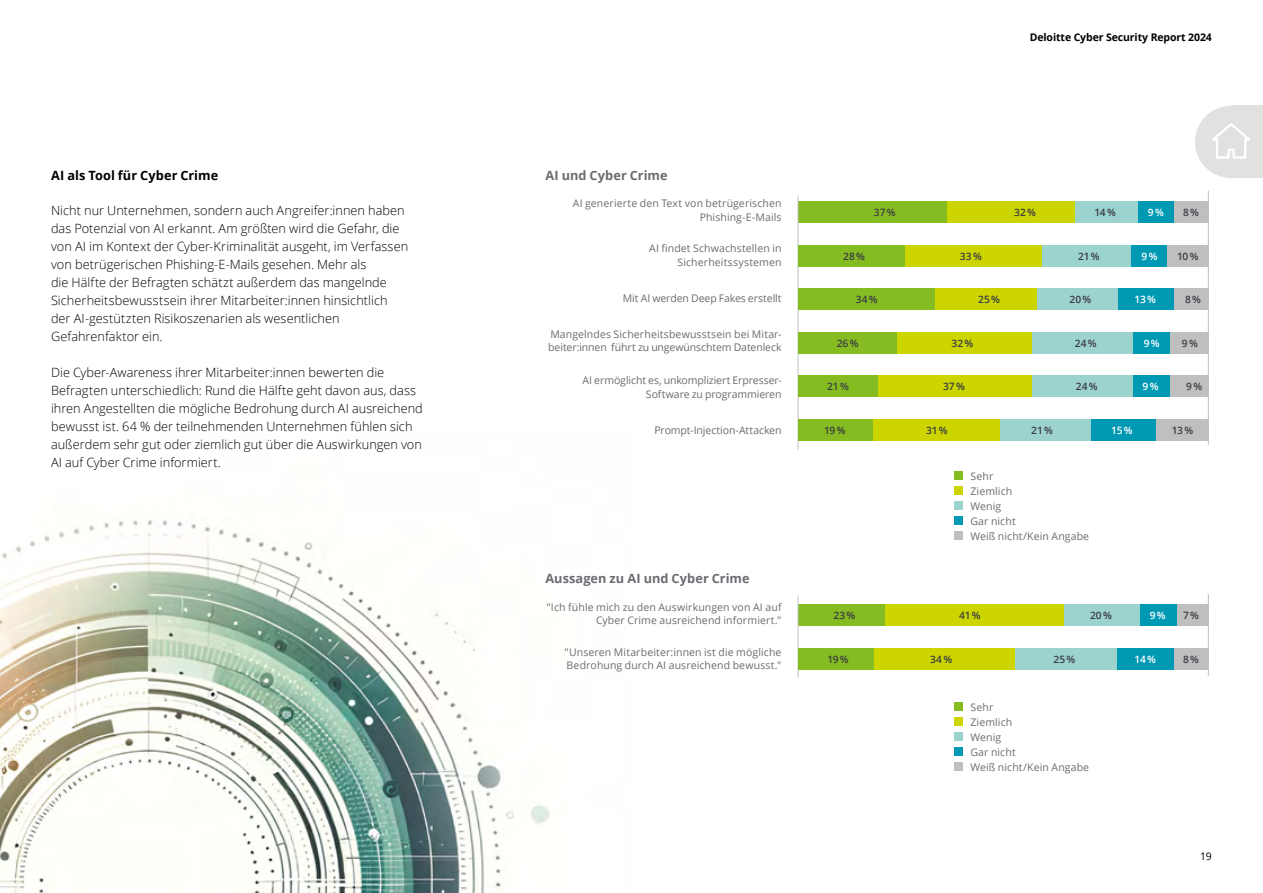
<style>
.page{position:relative;width:1263px;height:893px;background:#fff}
.page>*{position:absolute;margin:0;border:0;box-sizing:border-box;transform-origin:0 0}
.t1{font:300 12.75px/18px "Open Sans";color:#000}
.t2{font:700 12.75px "Open Sans";letter-spacing:.005em;color:#6a6c71}
.t3{font:700 12.75px "Open Sans";letter-spacing:.005em;color:#000}
.t4{font:10.5px/15px "Open Sans";letter-spacing:.01em;color:#6a6c71}
.t5{font:10.5px/13.5px "Open Sans";letter-spacing:-.01em;color:#6a6c71;text-align:right}
.t6{font:700 10.5px "Open Sans";letter-spacing:-.01em;color:#000}
.t7{font:10.5px "Open Sans";color:#000}
.t8{font:600 10.2px "Open Sans";letter-spacing:.005em;color:#3a3c42}
.t9{font:600 10.2px "Open Sans";color:#fff}
</style>
<div class="page">
<svg style="left:1195px;top:106px;width:68px;height:72px"></svg>
<img style="left:0;top:519px;width:550px;height:374px">
<div style="left:799px;top:201px;width:409px;height:22px;background:#bec0c0"></div>
<div style="left:799px;top:201px;width:374px;height:22px;background:#0099b3"></div>
<div style="left:799px;top:201px;width:339px;height:22px;background:#9dd3cf"></div>
<hr style="left:1208px;top:191px;width:1px;height:254px;background:#bec0c0">
<div style="left:798px;top:201px;width:277px;height:22px;background:#ccd500"></div>
<div style="left:798px;top:201px;width:148px;height:22px;background:#85bc22"></div>
<hr style="left:798px;top:196px;width:1px;height:253px;background:#bec0c0">
<div style="left:954px;top:472px;width:8px;height:8px;background:#85bc22"></div>
<div style="left:954px;top:486px;width:8px;height:9px;background:#ccd500"></div>
<div style="left:954px;top:501px;width:8px;height:9px;background:#9dd3cf"></div>
<div style="left:954px;top:516px;width:8px;height:9px;background:#0099b3"></div>
<div style="left:954px;top:531px;width:8px;height:8px;background:#bec0c0"></div>
<div style="left:799px;top:245px;width:409px;height:21px;background:#bec0c0"></div>
<div style="left:799px;top:245px;width:368px;height:21px;background:#0099b3"></div>
<div style="left:799px;top:245px;width:332px;height:21px;background:#9dd3cf"></div>
<div style="left:798px;top:245px;width:243px;height:21px;background:#ccd500"></div>
<div style="left:798px;top:245px;width:106px;height:21px;background:#85bc22"></div>
<div style="left:799px;top:288px;width:409px;height:22px;background:#bec0c0"></div>
<div style="left:799px;top:288px;width:374px;height:22px;background:#0099b3"></div>
<div style="left:799px;top:288px;width:318px;height:22px;background:#9dd3cf"></div>
<div style="left:798px;top:288px;width:238px;height:22px;background:#ccd500"></div>
<div style="left:798px;top:288px;width:136px;height:22px;background:#85bc22"></div>
<div style="left:799px;top:332px;width:409px;height:21px;background:#bec0c0"></div>
<div style="left:799px;top:332px;width:370px;height:21px;background:#0099b3"></div>
<div style="left:799px;top:332px;width:334px;height:22px;background:#9dd3cf"></div>
<div style="left:798px;top:332px;width:234px;height:22px;background:#ccd500"></div>
<div style="left:798px;top:332px;width:98px;height:21px;background:#85bc22"></div>
<div style="left:799px;top:376px;width:409px;height:21px;background:#bec0c0"></div>
<div style="left:799px;top:376px;width:370px;height:21px;background:#0099b3"></div>
<div style="left:799px;top:376px;width:334px;height:21px;background:#9dd3cf"></div>
<div style="left:798px;top:376px;width:234px;height:21px;background:#ccd500"></div>
<div style="left:798px;top:376px;width:80px;height:21px;background:#85bc22"></div>
<div style="left:799px;top:419px;width:409px;height:21px;background:#bec0c0"></div>
<div style="left:799px;top:419px;width:357px;height:21px;background:#0099b3"></div>
<div style="left:799px;top:419px;width:292px;height:21px;background:#9dd3cf"></div>
<div style="left:798px;top:419px;width:202px;height:22px;background:#ccd500"></div>
<div style="left:798px;top:419px;width:74px;height:21px;background:#85bc22"></div>
<div style="left:799px;top:605px;width:409px;height:21px;background:#bec0c0"></div>
<div style="left:799px;top:605px;width:377px;height:21px;background:#0099b3"></div>
<div style="left:799px;top:605px;width:340px;height:21px;background:#9dd3cf"></div>
<hr style="left:1208px;top:594px;width:1px;height:81px;background:#bec0c0">
<div style="left:798px;top:605px;width:266px;height:21px;background:#ccd500"></div>
<div style="left:798px;top:605px;width:87px;height:21px;background:#85bc22"></div>
<hr style="left:798px;top:596px;width:1px;height:81px;background:#bec0c0">
<div style="left:954px;top:703px;width:8px;height:8px;background:#85bc22"></div>
<div style="left:954px;top:717px;width:8px;height:9px;background:#ccd500"></div>
<div style="left:954px;top:732px;width:8px;height:9px;background:#9dd3cf"></div>
<div style="left:954px;top:747px;width:8px;height:9px;background:#0099b3"></div>
<div style="left:954px;top:762px;width:8px;height:8px;background:#bec0c0"></div>
<div style="left:799px;top:648px;width:409px;height:21px;background:#bec0c0"></div>
<div style="left:799px;top:648px;width:374px;height:21px;background:#0099b3"></div>
<div style="left:799px;top:648px;width:318px;height:21px;background:#9dd3cf"></div>
<div style="left:798px;top:648px;width:217px;height:22px;background:#ccd500"></div>
<div style="left:798px;top:648px;width:76px;height:21px;background:#85bc22"></div>
<p class="t3" style="left:51px;top:166px;width:169px">AI als Tool für Cyber Crime</p>
<p class="t1" style="left:51px;top:201px;width:359px">Nicht nur Unternehmen, sondern auch Angreifer:innen haben das Potenzial von AI erkannt. Am größten wird die Gefahr, die von AI im Kontext der Cyber-Kriminalität ausgeht, im Verfassen von betrügerischen Phishing-E-Mails gesehen. Mehr als<br>die Hälfte der Befragten schätzt außerdem das mangelnde Sicherheitsbewusstsein ihrer Mitarbeiter:innen hinsichtlich der AI-gestützten Risikoszenarien als wesentlichen Gefahrenfaktor ein.</p>
<p class="t1" style="left:51px;top:363px;width:373px">Die Cyber-Awareness ihrer Mitarbeiter:innen bewerten die Befragten unterschiedlich: Rund die Hälfte geht davon aus, dass ihren Angestellten die mögliche Bedrohung durch AI ausreichend bewusst ist. 64 % der teilnehmenden Unternehmen fühlen sich außerdem sehr gut oder ziemlich gut über die Auswirkungen von AI auf Cyber Crime informiert.</p>
<p class="t6" style="left:1030px;top:30px;width:184px">Deloitte Cyber Security Report 2024</p>
<p class="t2" style="left:545px;top:166px;width:124px">AI und Cyber Crime</p>
<p class="t4" style="left:573px;top:196px;width:210px;line-height:13.5px;text-align:right">AI generierte den Text von betrügerischen<br>Phishing-E-Mails</p>
<p class="t4" style="left:649px;top:241px;width:134px;line-height:13.5px;text-align:right">AI findet Schwachstellen in<br>Sicherheitssystemen</p>
<p class="t5" style="left:623px;top:291px;width:160px">Mit AI werden Deep Fakes erstellt</p>
<p class="t4" style="left:548px;top:327px;width:235px;line-height:13.5px">Mangelndes Sicherheitsbewusstsein bei Mitar&shy;beiter:innen führt zu ungewünschtem Datenleck</p>
<p class="t5" style="left:582px;top:373px;width:200px">AI ermöglicht es, unkompliziert Erpresser-<br>Software zu programmieren</p>
<p class="t5" style="left:654px;top:423px;width:129px">Prompt-Injection-Attacken</p>
<p class="t2" style="left:545px;top:570px;width:206px">Aussagen zu AI und Cyber Crime</p>
<p class="t8" style="left:1094px;top:205px;width:23px">14 %</p>
<p class="t8" style="left:874px;top:205px;width:23px">37 %</p>
<p class="t8" style="left:1014px;top:205px;width:23px">32 %</p>
<p class="t9" style="left:1148px;top:205px;width:17px">9 %</p>
<p class="t8" style="left:1183px;top:205px;width:17px">8 %</p>
<p class="t8" style="left:843px;top:249px;width:23px">28 %</p>
<p class="t8" style="left:960px;top:249px;width:23px">33 %</p>
<p class="t8" style="left:1078px;top:249px;width:23px">21 %</p>
<p class="t9" style="left:1141px;top:249px;width:17px">9 %</p>
<p class="t8" style="left:1177px;top:249px;width:23px">10 %</p>
<p class="t8" style="left:856px;top:292px;width:24px">34 %</p>
<p class="t8" style="left:978px;top:292px;width:23px">25 %</p>
<p class="t8" style="left:1069px;top:292px;width:23px">20 %</p>
<p class="t9" style="left:1134px;top:292px;width:23px">13 %</p>
<p class="t8" style="left:1185px;top:292px;width:17px">8 %</p>
<p class="t8" style="left:837px;top:336px;width:23px">26 %</p>
<p class="t8" style="left:951px;top:336px;width:23px">32 %</p>
<p class="t8" style="left:1075px;top:336px;width:23px">24 %</p>
<p class="t9" style="left:1144px;top:336px;width:17px">9 %</p>
<p class="t8" style="left:1182px;top:336px;width:17px">9 %</p>
<p class="t8" style="left:827px;top:380px;width:23px">21 %</p>
<p class="t8" style="left:943px;top:380px;width:23px">37 %</p>
<p class="t8" style="left:1076px;top:380px;width:23px">24 %</p>
<p class="t9" style="left:1142px;top:380px;width:17px">9 %</p>
<p class="t8" style="left:1186px;top:380px;width:17px">9 %</p>
<p class="t8" style="left:824px;top:423px;width:23px">19 %</p>
<p class="t8" style="left:926px;top:423px;width:23px">31 %</p>
<p class="t8" style="left:1031px;top:423px;width:23px">21 %</p>
<p class="t9" style="left:1111px;top:423px;width:23px">15 %</p>
<p class="t8" style="left:1172px;top:423px;width:23px">13 %</p>
<p class="t4" style="left:970px;top:468px;width:120px">Sehr<br>Ziemlich<br>Wenig<br>Gar nicht<br>Weiß nicht/Kein Angabe</p>
<p class="t4" style="left:546px;top:600px;width:236px;line-height:13.5px;text-align:right">"Ich fühle mich zu den Auswirkungen von AI auf<br>Cyber Crime ausreichend informiert."</p>
<p class="t4" style="left:565px;top:645px;width:218px;line-height:13.5px">"Unseren Mitarbeiter:innen ist die mögliche<br>Bedrohung durch AI ausreichend bewusst."</p>
<p class="t8" style="left:827px;top:652px;width:23px">19 %</p>
<p class="t8" style="left:930px;top:652px;width:24px">34 %</p>
<p class="t8" style="left:1053px;top:652px;width:23px">25 %</p>
<p class="t9" style="left:1134px;top:652px;width:23px">14 %</p>
<p class="t8" style="left:1183px;top:652px;width:17px">8 %</p>
<p class="t8" style="left:1090px;top:608px;width:23px">20 %</p>
<p class="t8" style="left:833px;top:609px;width:23px">23 %</p>
<p class="t8" style="left:959px;top:609px;width:23px">41 %</p>
<p class="t9" style="left:1150px;top:608px;width:17px">9 %</p>
<p class="t8" style="left:1183px;top:609px;width:17px">7 %</p>
<p class="t4" style="left:970px;top:699px;width:120px">Sehr<br>Ziemlich<br>Wenig<br>Gar nicht<br>Weiß nicht/Kein Angabe</p>
<p class="t7" style="left:1200px;top:849px;width:13px">19</p>
</div>
